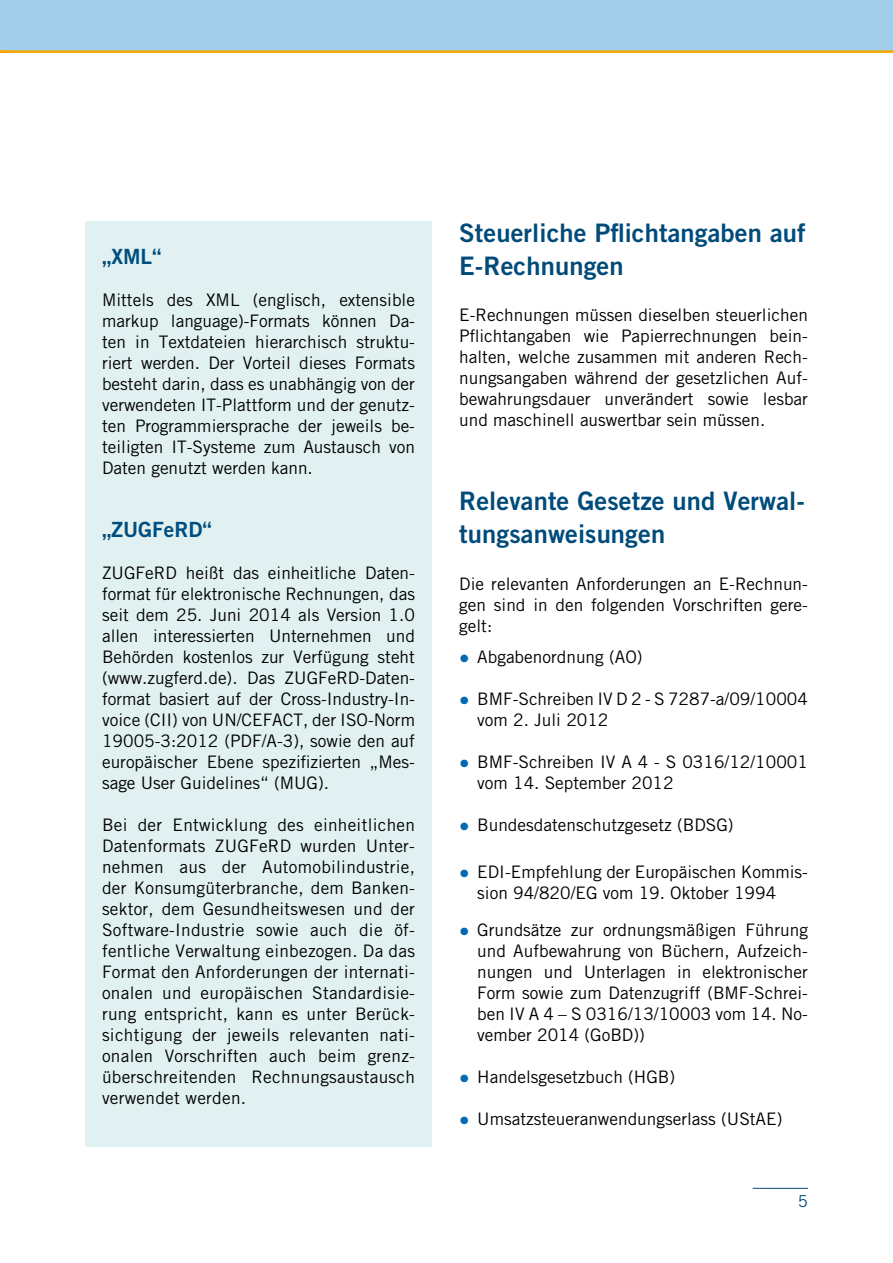
<style>
.page{position:relative;width:893px;height:1263px;background:#fff}
.page>*{position:absolute;margin:0;border:0;box-sizing:border-box;transform-origin:0 0}
.t1{font:25.5px/33px "Trade Gothic Bold Two";letter-spacing:.005em;color:#004b7a}
.t2{font:21px "Trade Gothic Bold Two";color:#004e7f}
.t3{font:17.25px/21px "Trade Gothic";color:#000;text-align:justify}
.t4{font:16.5px "Trade Gothic";color:#004e7f}
.s1{font-size:21px;color:#006ab3}
</style>
<div class="page">
<hr style="left:753px;top:1188px;width:55px;height:1px;background:#004e7f">
<div style="left:0;top:0;width:893px;height:51px;background:#a3ceeb"></div>
<hr style="left:0;top:50px;width:893px;height:3px;background:#f7a800">
<div style="left:85px;top:221px;width:347px;height:925px;background:#e1f1f1"></div>
<p class="t2" style="left:102px;top:243px;width:61px">„XML“</p>
<p class="t3" style="left:102px;top:289px;width:314px">Mittels des XML (englisch, extensible markup language)-Formats können Da&shy;ten in Textdateien hierarchisch struktu&shy;riert werden. Der Vorteil dieses Formats besteht darin, dass es unabhängig von der verwendeten IT-Plattform und der genutz&shy;ten Programmiersprache der jeweils be&shy;teiligten IT-Systeme zum Austausch von Daten genutzt werden kann.</p>
<p class="t2" style="left:102px;top:516px;width:111px">„ZUGFeRD“</p>
<p class="t3" style="left:102px;top:562px;width:314px">ZUGFeRD heißt das einheitliche Daten&shy;format für elektronische Rechnungen, das seit dem 25. Juni 2014 als Version 1.0 allen interessierten Unternehmen und Behörden kostenlos zur Verfügung steht (www.zugferd.de). Das ZUGFeRD-Daten&shy;format basiert auf der Cross-Industry-In&shy;voice (CII) von UN/CEFACT, der ISO-Norm 19005-3:2012 (PDF/A-3), sowie den auf europäischer Ebene spezifizierten „Mes&shy;sage User Guidelines“ (MUG).</p>
<p class="t3" style="left:102px;top:814px;width:314px">Bei der Entwicklung des einheitlichen Datenformats ZUGFeRD wurden Unter&shy;nehmen aus der Automobilindustrie, der Konsumgüterbranche, dem Banken&shy;sektor, dem Gesundheitswesen und der Software-Industrie sowie auch die öf&shy;fentliche Verwaltung einbezogen. Da das Format den Anforderungen der internati&shy;onalen und europäischen Standardisie&shy;rung entspricht, kann es unter Berück&shy;sichtigung der jeweils relevanten nati&shy;onalen Vorschriften auch beim grenz&shy;überschreitenden Rechnungsaustausch verwendet werden.</p>
<h1 class="t1" style="left:459px;top:216px;width:348px">Steuerliche Pflichtangaben auf<br>E-Rechnungen</h1>
<p class="t3" style="left:459px;top:304px;width:350px">E-Rechnungen müssen dieselben steuerlichen Pflichtangaben wie Papierrechnungen bein&shy;halten, welche zusammen mit anderen Rech&shy;nungsangaben während der gesetzlichen Auf&shy;bewahrungsdauer unverändert sowie lesbar und maschinell auswertbar sein müssen.</p>
<h1 class="t1" style="left:459px;top:484px;width:347px">Relevante Gesetze und Verwal&shy;tungsanweisungen</h1>
<p class="t3" style="left:459px;top:573px;width:350px">Die relevanten Anforderungen an E-Rechnun&shy;gen sind in den folgenden Vorschriften gere&shy;gelt:</p>
<p class="t3" style="left:459px;top:646px;width:185px"><span class="s1">•</span> Abgabenordnung (AO)</p>
<p class="t3" style="left:477px;top:688px;width:332px;text-indent:-18px"><span class="s1">•</span> BMF-Schreiben IV D 2 - S 7287-a/09/10004 vom 2. Juli 2012</p>
<p class="t3" style="left:477px;top:751px;width:332px;text-indent:-18px"><span class="s1">•</span> BMF-Schreiben IV A 4 - S 0316/12/10001 vom 14. September 2012</p>
<p class="t3" style="left:459px;top:814px;width:276px"><span class="s1">•</span> Bundesdatenschutzgesetz (BDSG)</p>
<p class="t3" style="left:477px;top:861px;width:332px;text-indent:-18px"><span class="s1">•</span> EDI-Empfehlung der Europäischen Kommis&shy;sion 94/820/EG vom 19. Oktober 1994</p>
<p class="t3" style="left:477px;top:919px;width:332px;text-indent:-18px"><span class="s1">•</span> Grundsätze zur ordnungsmäßigen Führung und Aufbewahrung von Büchern, Aufzeich&shy;nungen und Unterlagen in elektronischer Form sowie zum Datenzugriff (BMF-Schrei&shy;ben IV A 4 – S 0316/13/10003 vom 14. No&shy;vember 2014 (GoBD))</p>
<p class="t3" style="left:459px;top:1066px;width:217px"><span class="s1">•</span> Handelsgesetzbuch (HGB)</p>
<p class="t3" style="left:459px;top:1108px;width:325px"><span class="s1">•</span> Umsatzsteueranwendungserlass (UStAE)</p>
<p class="t4" style="left:798px;top:1191px;width:12px">5</p>
</div>
